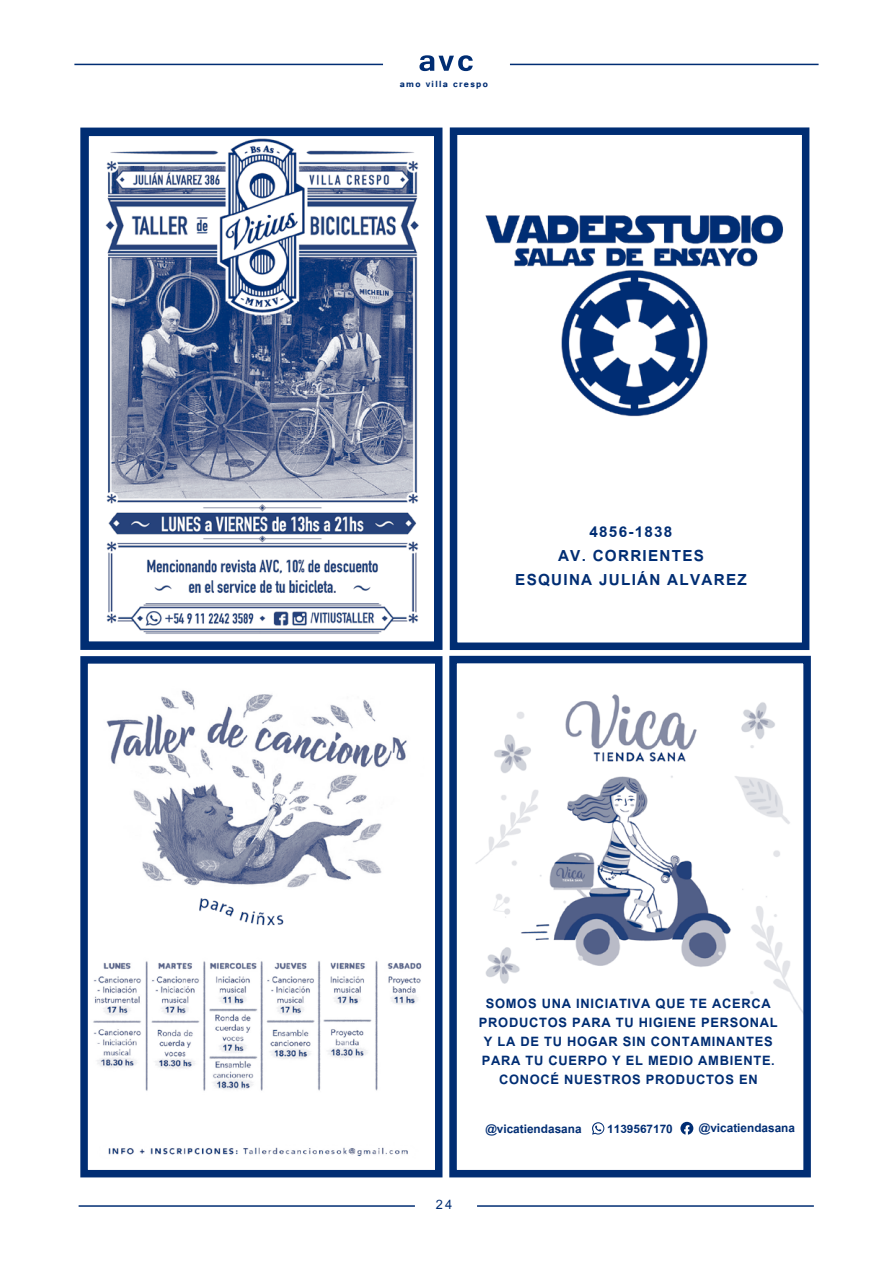
<style>
.page{position:relative;width:893px;height:1263px;background:#fff}
.page>*{position:absolute;margin:0;border:0;box-sizing:border-box;transform-origin:0 0}
.t1{font:700 21.3px/23.9px "Utsaah";letter-spacing:.06em;color:#002d73;text-align:center}
.t2{font:700 18px/19.2px "Utsaah";letter-spacing:.04em;color:#002d73;text-align:center}
.t3{font:18px "Utsaah";color:#002d73}
.t4{font:700 16.5px "Utsaah";color:#002d73}
.t5{font:700 11.1px "Tunga";letter-spacing:.12em;color:#002d73}
.s1{font-family:"Tunga";font-weight:700;font-size:11.1px;color:#fff}
</style>
<div class="page">
<hr style="left:74px;top:64px;width:309px;height:1px;background:#002d73">
<hr style="left:510px;top:64px;width:309px;height:1px;background:#002d73">
<svg style="left:419px;top:55px;width:54px;height:16px"></svg>
<hr style="left:79px;top:1205px;width:336px;height:2px;background:#002d73">
<hr style="left:477px;top:1205px;width:337px;height:2px;background:#002d73">
<img style="left:105px;top:138px;width:314px;height:496px">
<div style="left:80px;top:128px;width:362px;height:522px;border:9px solid #002d73"></div>
<div style="left:450px;top:127px;width:359px;height:523px;border:8px solid #002d73"></div>
<img style="left:485px;top:214px;width:298px;height:203px">
<img style="left:475px;top:694px;width:327px;height:436px">
<div style="left:449px;top:656px;width:362px;height:521px;border:8px solid #002d73"></div>
<svg style="left:680px;top:1122px;width:13px;height:13px"></svg>
<svg style="left:592px;top:1122px;width:12px;height:13px"></svg>
<img style="left:93px;top:690px;width:329px;height:467px">
<div style="left:80px;top:656px;width:362px;height:521px;border:8px solid #002d73"></div>
<p class="t5" style="left:400px;top:77px;width:90px">amo villa crespo</p>
<p class="t1" style="left:515px;top:521px;width:233px">4856-1838<br>AV. CORRIENTES<br>ESQUINA JULIÁN ALVAREZ</p>
<p class="t3" style="left:436px;top:1195px;width:18px">2 4<span class="s1">x</span></p>
<p class="t2" style="left:479px;top:994px;width:300px">SOMOS UNA INICIATIVA QUE TE ACERCA PRODUCTOS PARA TU HIGIENE PERSONAL Y LA DE TU HOGAR SIN CONTAMINANTES PARA TU CUERPO Y EL MEDIO AMBIENTE.<br>CONOCÉ NUESTROS PRODUCTOS EN</p>
<p class="t4" style="left:485px;top:1120px;width:98px">@vicatiendasana</p>
<p class="t4" style="left:607px;top:1121px;width:67px">1139567170</p>
<p class="t4" style="left:699px;top:1119px;width:98px">@vicatiendasana</p>
</div>
